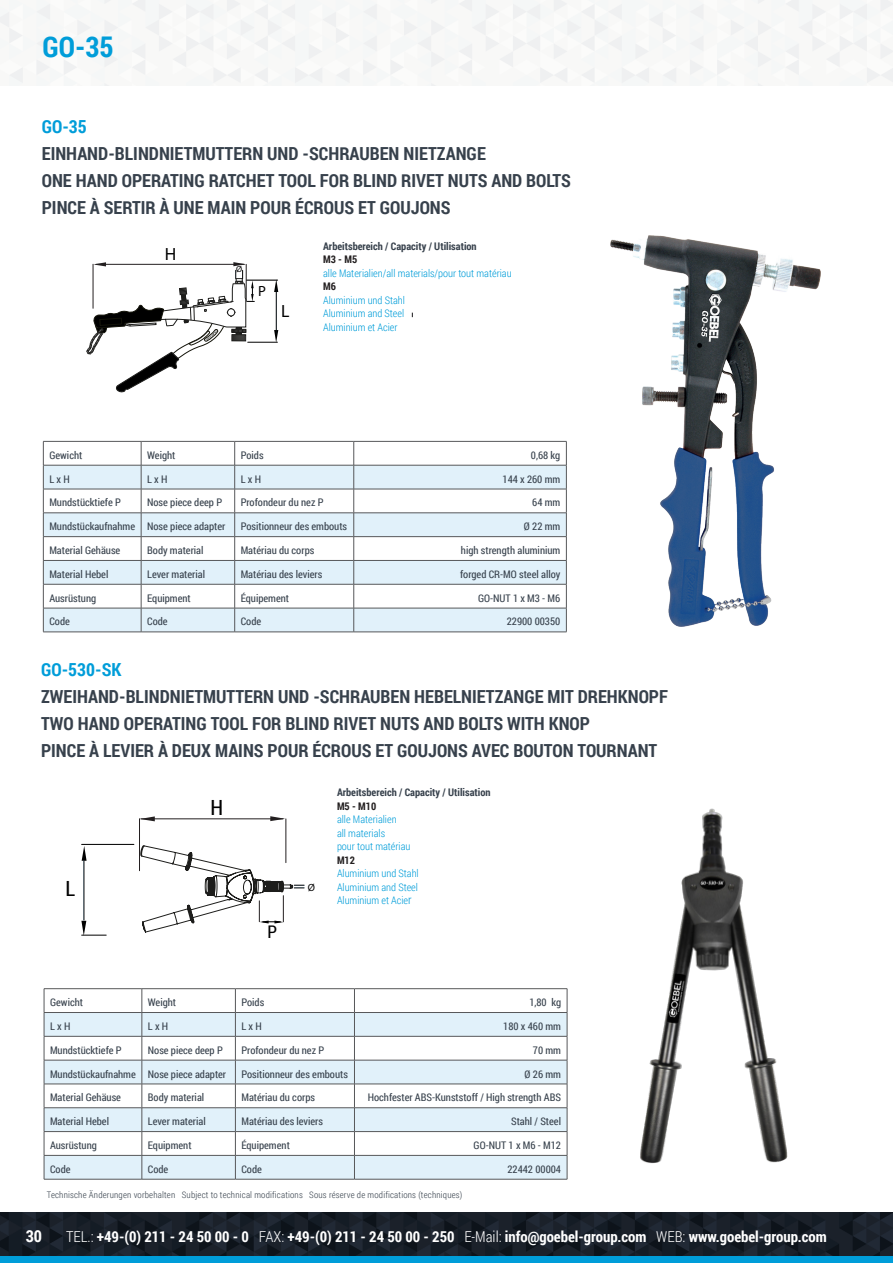
<style>
.page{position:relative;width:893px;height:1263px;background:#fff}
.page>*{position:absolute;margin:0;border:0;box-sizing:border-box;transform-origin:0 0}
.t1{font:700 28.5px "Roboto Condensed";color:#009dd9}
.t2{font:20.85px "Roboto Condensed";color:#000}
.t3{font:700 18px "Roboto Condensed";color:#37414c}
.t4{font:700 18px "Roboto Condensed";color:#009dd9}
.t5{font:17.7px "Myriad Pro";color:#000}
.t6{font:17.4px "Roboto Condensed";color:#000}
.t7{font:700 16.5px "Roboto Condensed";color:#fff}
.t8{font:700 15px "Roboto Condensed";color:#fff}
.t9{font:14.7px "Myriad Pro";color:#000}
.t10{font:10.5px "Roboto Condensed";color:#37414c}
.t11{font:300 10.5px "Roboto Condensed";color:#009dd9}
.t12{font:700 10.5px "Roboto Condensed";color:#37414c}
.t13{font:700 10.5px "Roboto Condensed";color:#231f20}
.t14{font:10.5px "Myriad Pro";color:#000}
.t15{font:300 9px "Roboto Condensed";letter-spacing:.02em;color:#37414c}
.t16{font:8.85px "Myriad Pro";color:#000}
.s1{font-size:12px}
.s2{font-weight:300}
</style>
<div class="page">
<hr style="left:43px;top:441px;width:98px;height:1px;background:#57585a">
<hr style="left:141px;top:441px;width:94px;height:1px;background:#57585a">
<hr style="left:235px;top:441px;width:119px;height:1px;background:#57585a">
<hr style="left:354px;top:441px;width:213px;height:1px;background:#57585a">
<svg style="left:43px;top:442px;width:524px;height:190px"></svg>
<hr style="left:43px;top:632px;width:98px;height:1px;background:#57585a">
<hr style="left:141px;top:632px;width:94px;height:1px;background:#57585a">
<hr style="left:235px;top:632px;width:119px;height:1px;background:#57585a">
<hr style="left:354px;top:632px;width:213px;height:1px;background:#57585a">
<hr style="left:44px;top:988px;width:98px;height:1px;background:#57585a">
<hr style="left:142px;top:988px;width:93px;height:1px;background:#57585a">
<hr style="left:235px;top:988px;width:119px;height:1px;background:#57585a">
<hr style="left:354px;top:988px;width:213px;height:1px;background:#57585a">
<svg style="left:44px;top:989px;width:524px;height:190px"></svg>
<hr style="left:44px;top:1179px;width:98px;height:1px;background:#57585a">
<hr style="left:142px;top:1179px;width:93px;height:1px;background:#57585a">
<hr style="left:235px;top:1179px;width:119px;height:1px;background:#57585a">
<hr style="left:354px;top:1179px;width:213px;height:1px;background:#57585a">
<hr style="left:141px;top:818px;width:142px;height:1px;background:#231f20">
<hr style="left:139px;top:819px;width:1px;height:52px;background:#231f20">
<hr style="left:285px;top:819px;width:1px;height:44px;background:#231f20">
<svg style="left:270px;top:816px;width:15px;height:5px"></svg>
<svg style="left:140px;top:816px;width:15px;height:5px"></svg>
<hr style="left:82px;top:844px;width:52px;height:1px;background:#000">
<svg style="left:82px;top:846px;width:5px;height:15px"></svg>
<svg style="left:81px;top:921px;width:25px;height:15px"></svg>
<hr style="left:84px;top:861px;width:1px;height:59px;background:#000">
<svg style="left:140px;top:845px;width:164px;height:88px"></svg>
<img style="left:640px;top:808px;width:148px;height:356px">
<div style="left:0;top:1255px;width:893px;height:8px;background:#009dd9"></div>
<img style="left:0;top:1213px;width:893px;height:42px">
<svg style="left:86px;top:262px;width:192px;height:131px"></svg>
<img style="left:610px;top:236px;width:211px;height:391px">
<p class="t1" style="left:43px;top:27px;width:73px">GO-35</p>
<p class="t4" style="left:42px;top:114px;width:47px">GO-35</p>
<p class="t3" style="left:42px;top:141px;width:446px">EINHAND-BLINDNIETMUTTERN UND -SCHRAUBEN NIETZANGE</p>
<p class="t3" style="left:42px;top:168px;width:531px">ONE HAND OPERATING RATCHET TOOL FOR BLIND RIVET NUTS AND BOLTS</p>
<p class="t3" style="left:42px;top:195px;width:410px">PINCE À SERTIR À UNE MAIN POUR ÉCROUS ET GOUJONS</p>
<p class="t5" style="left:165px;top:243px;width:13px">H</p>
<p class="t16" style="left:236px;top:264px;width:8px">Ø</p>
<p class="t9" style="left:258px;top:282px;width:9px">P</p>
<p class="t5" style="left:281px;top:300px;width:10px">L</p>
<p class="t12" style="left:323px;top:239px;width:155px">Arbeitsbereich / Capacity / Utilisation</p>
<p class="t13" style="left:323px;top:252px;width:36px">M3 - M5</p>
<p class="t11" style="left:323px;top:266px;width:190px">alle Materialien/all materials/pour tout matériau</p>
<p class="t13" style="left:323px;top:279px;width:14px">M6</p>
<p class="t11" style="left:323px;top:293px;width:83px">Aluminium und Stahl</p>
<p class="t11" style="left:323px;top:306px;width:83px">Aluminium and Steel</p>
<p class="t11" style="left:323px;top:320px;width:76px">Aluminium et Acier</p>
<p class="t10" style="left:49px;top:448px;width:35px">Gewicht</p>
<p class="t10" style="left:147px;top:448px;width:30px">Weight</p>
<p class="t10" style="left:241px;top:448px;width:24px">Poids</p>
<p class="t10" style="left:531px;top:448px;width:31px">0,68 kg</p>
<p class="t10" style="left:49px;top:472px;width:22px">L x H</p>
<p class="t10" style="left:147px;top:472px;width:22px">L x H</p>
<p class="t10" style="left:241px;top:472px;width:22px">L x H</p>
<p class="t10" style="left:502px;top:472px;width:59px">144 x 260 mm</p>
<p class="t10" style="left:49px;top:495px;width:73px">Mundstücktiefe P</p>
<p class="t10" style="left:147px;top:495px;width:76px">Nose piece deep P</p>
<p class="t10" style="left:241px;top:495px;width:84px">Profondeur du nez P</p>
<p class="t10" style="left:532px;top:495px;width:30px">64 mm</p>
<p class="t10" style="left:49px;top:519px;width:87px">Mundstückaufnahme</p>
<p class="t10" style="left:147px;top:519px;width:80px">Nose piece adapter</p>
<p class="t10" style="left:241px;top:519px;width:108px">Positionneur des embouts</p>
<p class="t10" style="left:524px;top:519px;width:38px">Ø 22 mm</p>
<p class="t10" style="left:49px;top:543px;width:73px">Material Gehäuse</p>
<p class="t10" style="left:147px;top:543px;width:58px">Body material</p>
<p class="t10" style="left:241px;top:543px;width:75px">Matériau du corps</p>
<p class="t10" style="left:461px;top:543px;width:101px">high strength aluminium</p>
<p class="t10" style="left:49px;top:567px;width:61px">Material Hebel</p>
<p class="t10" style="left:147px;top:567px;width:59px">Lever material</p>
<p class="t10" style="left:241px;top:567px;width:83px">Matériau des leviers</p>
<p class="t10" style="left:460px;top:567px;width:102px">forged CR-MO steel alloy</p>
<p class="t10" style="left:49px;top:591px;width:48px">Ausrüstung</p>
<p class="t10" style="left:147px;top:591px;width:45px">Equipment</p>
<p class="t10" style="left:241px;top:591px;width:50px">Équipement</p>
<p class="t10" style="left:478px;top:591px;width:84px">GO-NUT 1 x M3 - M6</p>
<p class="t10" style="left:49px;top:614px;width:22px">Code</p>
<p class="t10" style="left:147px;top:614px;width:22px">Code</p>
<p class="t10" style="left:241px;top:614px;width:22px">Code</p>
<p class="t10" style="left:507px;top:614px;width:55px">22900 00350</p>
<p class="t4" style="left:41px;top:657px;width:82px">GO-530-SK</p>
<p class="t3" style="left:41px;top:684px;width:628px">ZWEIHAND-BLINDNIETMUTTERN UND -SCHRAUBEN HEBELNIETZANGE MIT DREHKNOPF</p>
<p class="t3" style="left:41px;top:711px;width:550px">TWO HAND OPERATING TOOL FOR BLIND RIVET NUTS AND BOLTS WITH KNOP</p>
<p class="t3" style="left:41px;top:738px;width:618px">PINCE À LEVIER À DEUX MAINS POUR ÉCROUS ET GOUJONS AVEC BOUTON TOURNANT</p>
<p class="t2" style="left:65px;top:874px;width:11px">L</p>
<p class="t2" style="left:210px;top:793px;width:14px">H</p>
<p class="t6" style="left:268px;top:920px;width:11px">P</p>
<p class="t14" style="left:308px;top:880px;width:9px">Ø</p>
<p class="t12" style="left:337px;top:785px;width:155px">Arbeitsbereich / Capacity / Utilisation</p>
<p class="t13" style="left:337px;top:798px;width:41px">M5 - M10</p>
<p class="t11" style="left:337px;top:812px;width:61px">alle Materialien</p>
<p class="t11" style="left:337px;top:826px;width:50px">all materials</p>
<p class="t11" style="left:337px;top:839px;width:75px">pour tout matériau</p>
<p class="t13" style="left:337px;top:852px;width:20px">M12</p>
<p class="t11" style="left:337px;top:866px;width:83px">Aluminium und Stahl</p>
<p class="t11" style="left:337px;top:880px;width:83px">Aluminium and Steel</p>
<p class="t11" style="left:337px;top:893px;width:76px">Aluminium et Acie<span class="s1">r</span></p>
<p class="t10" style="left:50px;top:995px;width:35px">Gewicht</p>
<p class="t10" style="left:148px;top:995px;width:30px">Weight</p>
<p class="t10" style="left:241px;top:995px;width:24px">Poids</p>
<p class="t10" style="left:529px;top:995px;width:33px">1,80 kg</p>
<p class="t10" style="left:50px;top:1019px;width:22px">L x H</p>
<p class="t10" style="left:148px;top:1019px;width:22px">L x H</p>
<p class="t10" style="left:241px;top:1019px;width:22px">L x H</p>
<p class="t10" style="left:503px;top:1019px;width:59px">180 x 460 mm</p>
<p class="t10" style="left:50px;top:1043px;width:73px">Mundstücktiefe P</p>
<p class="t10" style="left:148px;top:1043px;width:76px">Nose piece deep P</p>
<p class="t10" style="left:241px;top:1043px;width:84px">Profondeur du nez P</p>
<p class="t10" style="left:533px;top:1043px;width:30px">70 mm</p>
<p class="t10" style="left:50px;top:1066px;width:87px">Mundstückaufnahme</p>
<p class="t10" style="left:148px;top:1066px;width:80px">Nose piece adapter</p>
<p class="t10" style="left:241px;top:1066px;width:108px">Positionneur des embouts</p>
<p class="t10" style="left:524px;top:1066px;width:38px">Ø 26 mm</p>
<p class="t10" style="left:50px;top:1090px;width:73px">Material Gehäuse</p>
<p class="t10" style="left:148px;top:1090px;width:58px">Body material</p>
<p class="t10" style="left:241px;top:1090px;width:75px">Matériau du corps</p>
<p class="t10" style="left:368px;top:1090px;width:195px">Hochfester ABS-Kunststoff / High strength ABS</p>
<p class="t10" style="left:50px;top:1114px;width:61px">Material Hebel</p>
<p class="t10" style="left:148px;top:1114px;width:59px">Lever material</p>
<p class="t10" style="left:241px;top:1114px;width:83px">Matériau des leviers</p>
<p class="t10" style="left:511px;top:1114px;width:52px">Stahl / Steel</p>
<p class="t10" style="left:50px;top:1138px;width:48px">Ausrüstung</p>
<p class="t10" style="left:148px;top:1138px;width:45px">Equipment</p>
<p class="t10" style="left:241px;top:1138px;width:50px">Équipement</p>
<p class="t10" style="left:474px;top:1138px;width:89px">GO-NUT 1 x M6 - M12</p>
<p class="t10" style="left:50px;top:1162px;width:22px">Code</p>
<p class="t10" style="left:148px;top:1162px;width:22px">Code</p>
<p class="t10" style="left:241px;top:1162px;width:22px">Code</p>
<p class="t10" style="left:507px;top:1162px;width:55px">22442 00004</p>
<p class="t15" style="left:47px;top:1188px;width:417px">Technische Änderungen vorbehalten Subject to technical modifications Sous réserve de modifications (techniques)</p>
<h3 class="t7" style="left:26px;top:1225px;width:18px">30</h3>
<h3 class="t8" style="left:66px;top:1226px;width:762px"><span class="s2">TEL.:</span> +49-(0) 211 - 24 50 00 - 0 <span class="s2">FAX:</span> +49-(0) 211 - 24 50 00 - 250 <span class="s2">E-Mail:</span> info@goebel-group.com <span class="s2">WEB:</span> www.goebel-group.com</h3>
</div>
